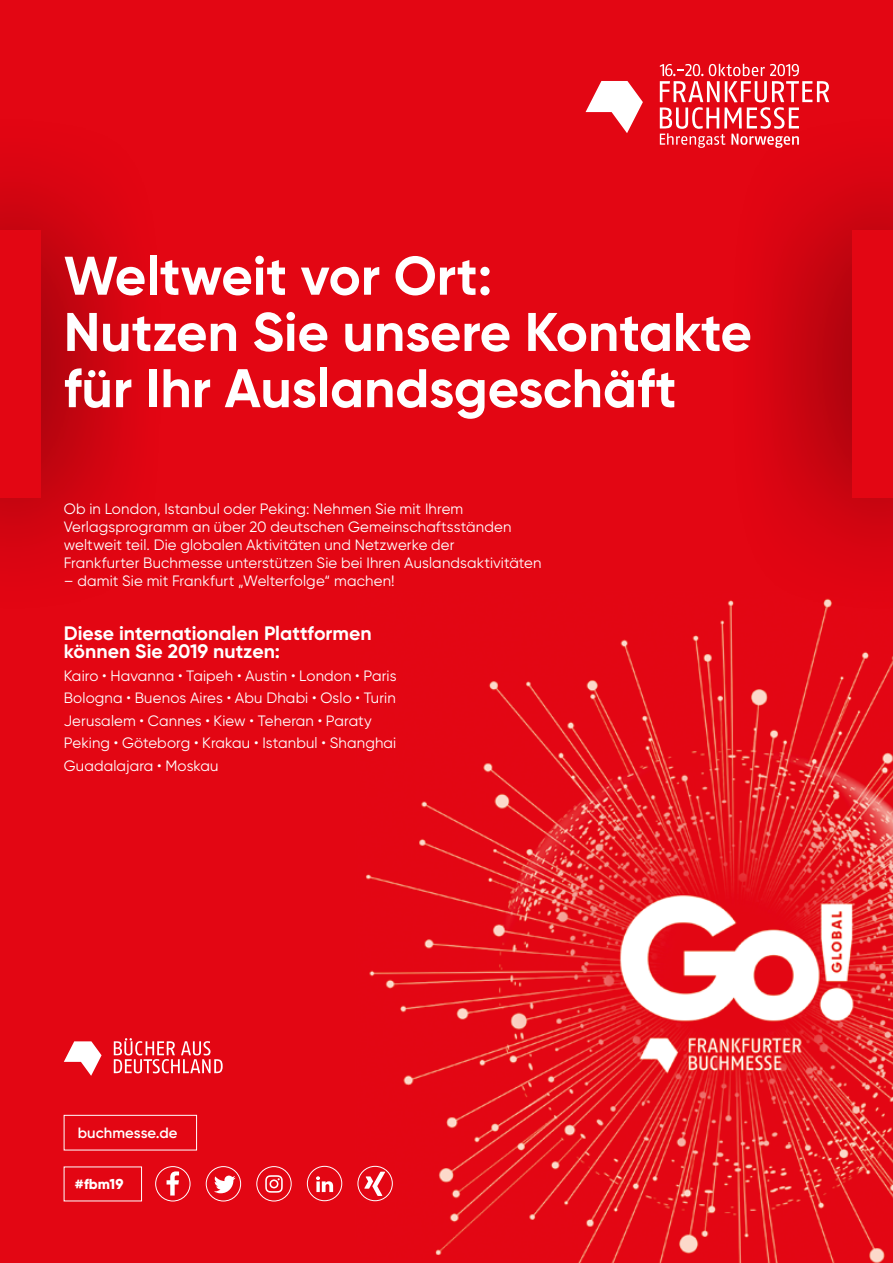
<style>
.page{position:relative;width:893px;height:1263px;background:#e30613}
.page>*{position:absolute;margin:0;border:0;box-sizing:border-box;transform-origin:0 0}
.t1{font:700 54.3px/56.2px "Gilroy";color:#fff}
.t2{font:700 19.5px/18px "Gilroy";color:#fff}
.t3{font:15px/22.5px "Gilroy";letter-spacing:.01em;color:#fff}
.t4{font:600 15px "Gilroy";color:#fff}
.t5{font:800 14.4px "Gilroy";color:#fff}
</style>
<div class="page">
<svg style="left:586px;top:81px;width:57px;height:52px"></svg>
<svg style="left:660px;top:64px;width:169px;height:84px"></svg>
<img style="left:357px;top:619px;width:536px;height:644px">
<div style="left:0;top:110px;width:167px;height:509px;background:#000;opacity:.75"></div>
<div style="left:0;top:230px;width:40px;height:268px;background:#e30613"></div>
<svg style="left:64px;top:1041px;width:38px;height:35px"></svg>
<svg style="left:114px;top:1038px;width:109px;height:35px"></svg>
<div style="left:726px;top:110px;width:167px;height:509px;background:#000;opacity:.75"></div>
<div style="left:853px;top:230px;width:40px;height:268px;background:#e30613"></div>
<div style="left:64px;top:1115px;width:133px;height:35px;border:1px solid #fff"></div>
<div style="left:155px;top:1166px;width:35px;height:35px;border:1px solid #fff;border-radius:50%"></div>
<svg style="left:167px;top:1171px;width:12px;height:24px"></svg>
<div style="left:206px;top:1166px;width:35px;height:35px;border:1px solid #fff;border-radius:50%"></div>
<svg style="left:214px;top:1175px;width:22px;height:18px"></svg>
<div style="left:257px;top:1166px;width:34px;height:35px;border:1px solid #fff;border-radius:50%"></div>
<div style="left:307px;top:1166px;width:35px;height:35px;border:1px solid #fff;border-radius:50%"></div>
<svg style="left:316px;top:1176px;width:17px;height:16px"></svg>
<svg style="left:364px;top:1171px;width:21px;height:25px"></svg>
<div style="left:358px;top:1166px;width:35px;height:35px;border:1px solid #fff;border-radius:50%"></div>
<svg style="left:265px;top:1175px;width:18px;height:18px"></svg>
<h1 class="t1" style="left:64px;top:247px;width:690px">Weltweit vor Ort:<br>Nutzen Sie unsere Kontakte für Ihr Auslandsgeschäft</h1>
<p class="t3" style="left:64px;top:500px;width:479px;line-height:18px">Ob in London, Istanbul oder Peking: Nehmen Sie mit Ihrem Verlagsprogramm an über 20 deutschen Gemeinschaftsständen weltweit teil. Die globalen Aktivitäten und Netzwerke der<br>Frankfurter Buchmesse unterstützen Sie bei Ihren Auslandsaktivitäten</p>
<p class="t3" style="left:64px;top:569px;width:332px">– damit Sie mit Frankfurt „Welterfolge“ machen!</p>
<h2 class="t2" style="left:64px;top:624px;width:310px">Diese internationalen Plattformen können Sie 2019 nutzen:</h2>
<p class="t3" style="left:64px;top:664px;width:334px">Kairo • Havanna • Taipeh • Austin • London • Paris Bologna • Buenos Aires • Abu Dhabi • Oslo • Turin Jerusalem • Cannes • Kiew • Teheran • Paraty Peking • Göteborg • Krakau • Istanbul • Shanghai Guadalajara • Moskau</p>
<p class="t4" style="left:78px;top:1123px;width:101px">buchmesse.de</p>
<p class="t5" style="left:75px;top:1175px;width:50px">#fbm19</p>
</div>
